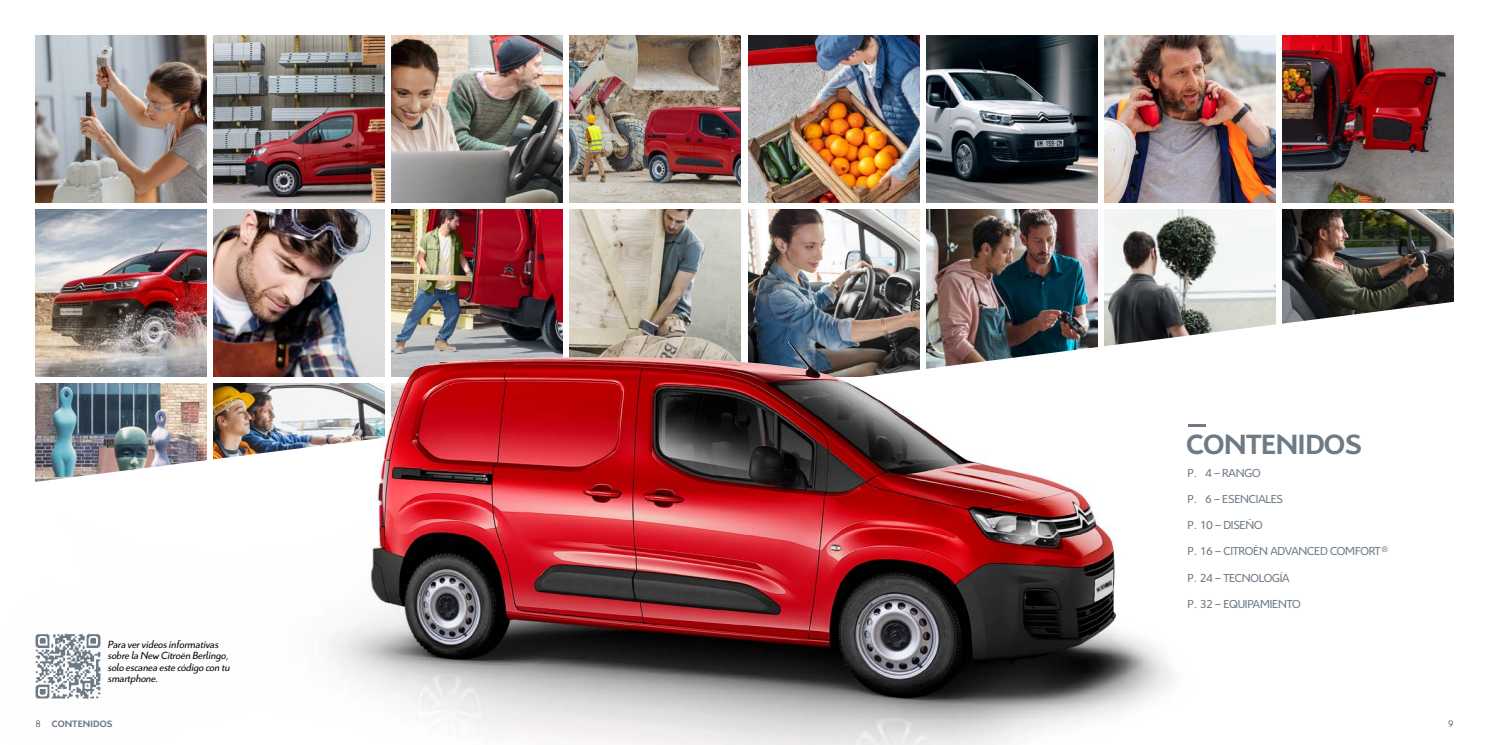
<style>
.page{position:relative;width:1489px;height:745px;background:#fff}
.page>*{position:absolute;margin:0;border:0;box-sizing:border-box;transform-origin:0 0}
.t1{font:700 30px "Citroen";letter-spacing:-.005em;color:#6e7b86}
.t2{font:12.5px/26.2px "Citroen";letter-spacing:-.015em;color:#6e7b86}
.t3{font:italic 11.25px/11.2px "Citroen";color:#000}
.t4{font:700 10px "Citroen";letter-spacing:.02em;color:#6e7b86}
.t5{font:300 10px "Citroen";color:#000}
</style>
<div class="page">
<img style="left:392px;top:35px;width:170px;height:20px">
<img style="left:213px;top:35px;width:171px;height:20px">
<img style="left:35px;top:35px;width:171px;height:20px">
<img style="left:1282px;top:35px;width:171px;height:20px">
<img style="left:1104px;top:35px;width:171px;height:20px">
<img style="left:926px;top:35px;width:171px;height:20px">
<img style="left:748px;top:35px;width:171px;height:20px">
<img style="left:570px;top:35px;width:171px;height:20px">
<img style="left:35px;top:55px;width:1419px;height:689px">
<img style="left:371px;top:341px;width:744px;height:357px">
<h1 class="t1" style="left:1186px;top:426px;width:177px">CONTENIDOS</h1>
<p class="t3" style="left:108px;top:638px;width:124px">Para ver videos informativas sobre la New Citroën Berlingo, solo escanea este código con tu smartphone.</p>
<p class="t2" style="left:1187px;top:459px;width:202px">P. 4 – RANGO<br>P. 6 – ESENCIALES<br>P. 10 – DISEÑO<br>P. 16 – CITROËN ADVANCED COMFORT<sup>®<br></sup>P. 24 – TECNOLOGÍA<br>P. 32 – EQUIPAMIENTO</p>
<p class="t5" style="left:35px;top:717px;width:7px">8</p>
<p class="t5" style="left:1447px;top:717px;width:7px">9</p>
<p class="t4" style="left:52px;top:717px;width:62px">CONTENIDOS</p>
</div>
